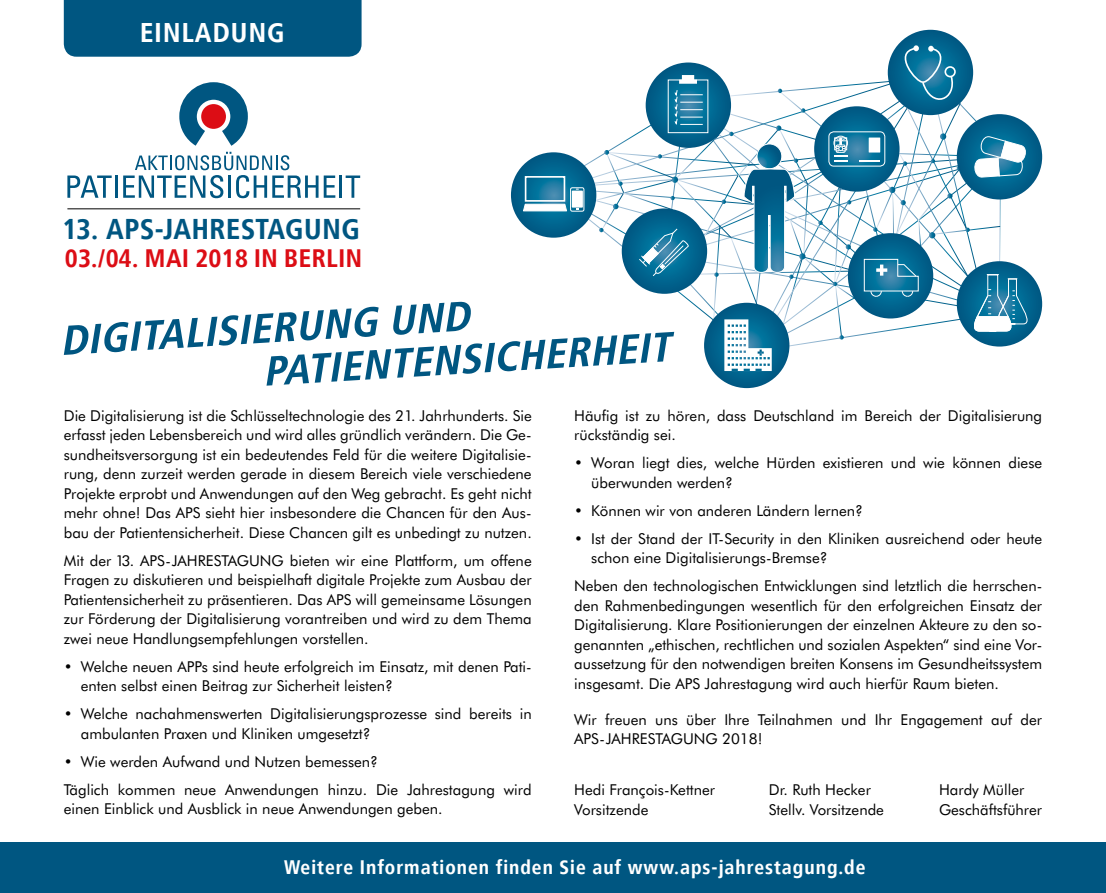
<style>
.page{position:relative;width:1106px;height:893px;background:#fff}
.page>*{position:absolute;margin:0;border:0;box-sizing:border-box;transform-origin:0 0}
.t1{font:700 28.5px "Transit Offc";color:#005681}
.t2{font:700 27px "Transit Offc";letter-spacing:.02em;color:#fff}
.t3{font:700 25.2px "Transit Offc";color:#dc0d15}
.t4{font:700 19.5px "Transit Offc";letter-spacing:.03em;color:#fff}
.t5{font:15px/19.5px "Futura BT";color:#000}
</style>
<div class="page">
<div style="left:0;top:843px;width:1106px;height:50px;background:#005681"></div>
<div style="left:956px;top:114px;width:86px;height:85px;background:#005c86;border-radius:43px"></div>
<div style="left:956px;top:261px;width:86px;height:86px;background:#005c86;border-radius:43px"></div>
<svg style="left:63px;top:0;width:968px;height:386px"></svg>
<h2 class="t2" style="left:140px;top:16px;width:147px">EINLADUNG</h2>
<h1 class="t1" style="left:63px;top:211px;width:225px">13. APS-Jahrestagung</h1>
<h3 class="t3" style="left:65px;top:243px;width:274px">03./04. Mai 2018 in Berlin</h3>
<p class="t5" style="left:64px;top:406px;width:469px;text-align:justify">Die Digitalisierung ist die Schlüsseltechnologie des 21. Jahrhunderts. Sie erfasst jeden Lebensbereich und wird alles gründlich verändern. Die Ge&shy;sundheitsversorgung ist ein bedeutendes Feld für die weitere Digitalisie&shy;rung, denn zurzeit werden gerade in diesem Bereich viele verschiedene Projekte erprobt und Anwendungen auf den Weg gebracht. Es geht nicht mehr ohne! Das APS sieht hier insbesondere die Chancen für den Aus&shy;bau der Patientensicherheit. Diese Chancen gilt es unbedingt zu nutzen.</p>
<p class="t5" style="left:64px;top:551px;width:469px;text-align:justify">Mit der 13. APS-Jahrestagung bieten wir eine Plattform, um offene Fragen zu diskutieren und beispielhaft digitale Projekte zum Ausbau der Patientensicherheit zu präsentieren. Das APS will gemeinsame Lösungen zur Förderung der Digitalisierung vorantreiben und wird zu dem Thema zwei neue Handlungsempfehlungen vorstellen.</p>
<p class="t5" style="left:81px;top:657px;width:452px;text-indent:-17px">• Welche neuen APPs sind heute erfolgreich im Einsatz, mit denen Pati&shy;enten selbst einen Beitrag zur Sicherheit leisten?</p>
<p class="t5" style="left:81px;top:704px;width:452px;text-indent:-17px">• Welche nachahmenswerten Digitalisierungsprozesse sind bereits in ambulanten Praxen und Kliniken umgesetzt?</p>
<p class="t5" style="left:64px;top:747px;width:469px;line-height:28px">• Wie werden Aufwand und N utzen bemessen?<br>Täglich kommen neue Anwendungen hinzu. Die Jahrestagung wird</p>
<p class="t5" style="left:64px;top:799px;width:380px">einen Einblick und Ausblick in neue Anwendungen geben.</p>
<p class="t5" style="left:574px;top:406px;width:469px">Häufig ist zu hören, dass Deutschland im Bereich der Digitalisierung rückständig sei.</p>
<p class="t5" style="left:591px;top:453px;width:452px;text-indent:-17px">• Woran liegt dies, welche H ürden existieren und wie können diese überwunden werden?</p>
<p class="t5" style="left:574px;top:501px;width:290px">• Können wir von anderen Ländern lernen?</p>
<p class="t5" style="left:591px;top:529px;width:452px;text-indent:-17px">• Ist der Stand der IT-Security in den Kliniken ausreichend oder heute schon eine Digitalisierungs-Bremse?</p>
<p class="t5" style="left:574px;top:576px;width:469px;text-align:justify">Neben den technologischen Entwicklungen sind letztlich die herrschen&shy;den Rahmenbedingungen wesentlich für den erfolgreichen Einsatz der Digitalisierung. Klare Positionierungen der einzelnen Akteure zu den so&shy;genannten „ethischen, rechtlichen und sozialen Aspekten“ sind eine Vor&shy;aussetzung für den notwendigen breiten Konsens im Gesundheitssystem insgesamt. Die APS Jahrestagung wird auch hierfür Raum bieten.</p>
<p class="t5" style="left:574px;top:710px;width:469px">Wir freuen uns über Ihre Teilnahmen und Ihr Engagement auf der<br>APS-Jahrestagung 2018!</p>
<p class="t5" style="left:574px;top:780px;width:142px">Hedi François-Kettner<br>Vorsitzende</p>
<p class="t5" style="left:769px;top:780px;width:117px">Dr. Ruth H ecker<br>Stellv. Vorsitzende</p>
<p class="t5" style="left:939px;top:780px;width:105px">Hardy Müller<br>Geschäftsführer</p>
<h3 class="t4" style="left:284px;top:855px;width:583px">Weitere Informationen finden Sie auf www.aps-jahrestagung.de</h3>
</div>
